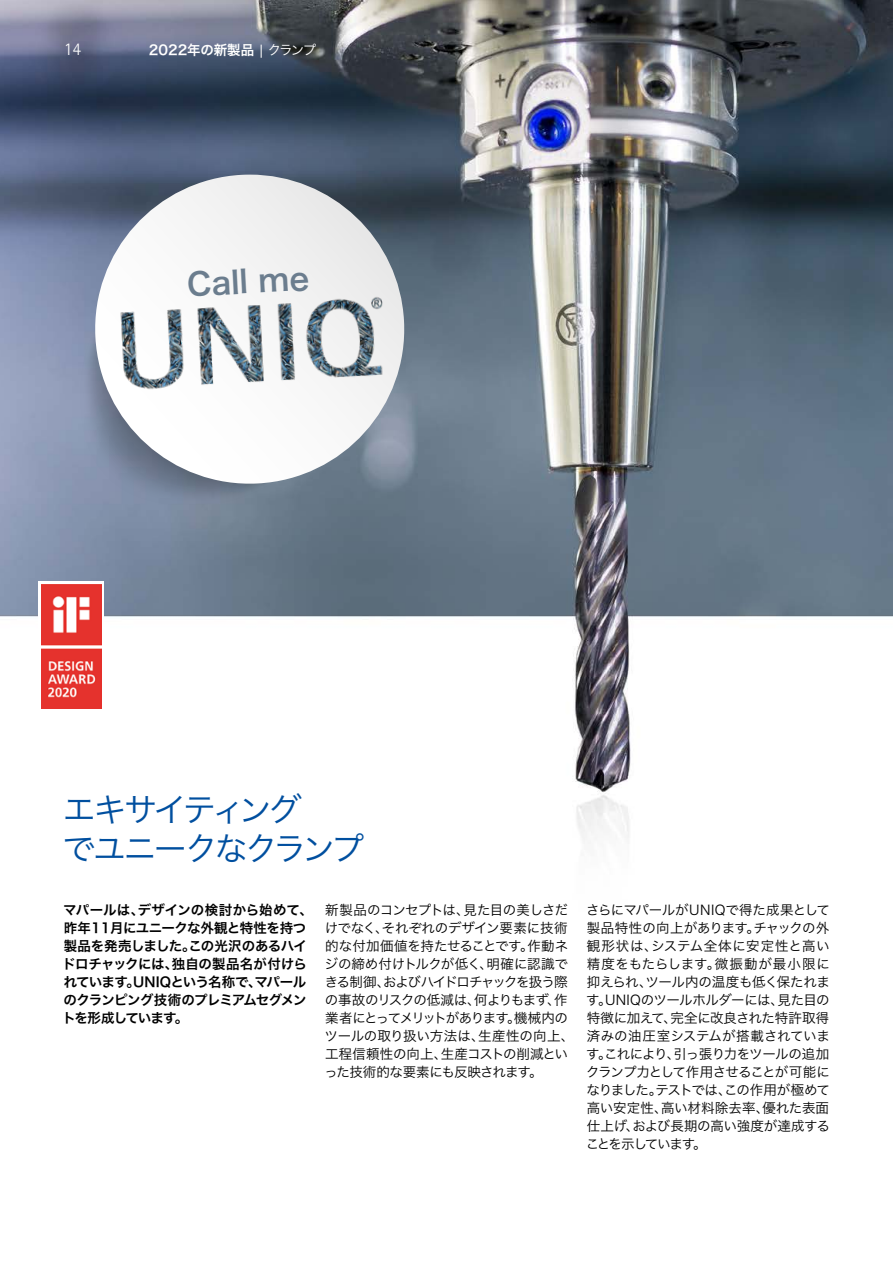
<style>
.page{position:relative;width:893px;height:1263px;background:#fff}
.page>*{position:absolute;margin:0;border:0;box-sizing:border-box;transform-origin:0 0}
.t1{font:33px/39px "Hira Kaku Pro W3";letter-spacing:-.095em;color:#004f9f}
.t2{font:30.9px "Hira Kaku Pro W6";color:#6b7d8e}
.t3{font:300 18px "Rotis Sans Serif W1 G";color:#fff}
.t4{font:13.5px/18px "Hira Kaku Pro W3";letter-spacing:-.03em;color:#000}
.t5{font:13.5px/18px "Hira Kaku Pro W6";letter-spacing:-.035em;color:#000}
.t6{font:13.5px "Hira Kaku Pro W6";color:#fff}
.s1{font-family:"Hira Kaku Pro W3"}
</style>
<div class="page">
<img style="left:0;top:0;width:893px;height:842px">
<svg style="left:91px;top:175px;width:317px;height:313px"></svg>
<img style="left:115px;top:292px;width:281px;height:104px">
<svg style="left:39px;top:581px;width:65px;height:131px"></svg>
<img style="left:41px;top:584px;width:60px;height:125px">
<h3 class="t3" style="left:64px;top:39px;width:19px">14</h3>
<p class="t6" style="left:149px;top:38px;width:169px">2022年の新製品 <span class="s1">| クランプ</span></p>
<h2 class="t2" style="left:186px;top:256px;width:124px;rotate:-3deg">Call me</h2>
<h1 class="t1" style="left:62px;top:787px;width:303px">エキサイティング<br>でユニークなクランプ</h1>
<p class="t5" style="left:62px;top:901px;width:252px">マパールは、デザインの検討から始めて、昨年11月にユニークな外観と特性を持つ製品を発売しました。この光沢のあるハイドロチャックには、独自の製品名が付けられています。UNIQという名称で、マパールのクランピング技術のプレミアムセグメントを形成しています。</p>
<p class="t4" style="left:324px;top:900px;width:252px">新製品のコンセプトは、見た目の美しさだけでなく、それぞれのデザイン要素に技術的な付加価値を持たせることです。作動ネジの締め付けトルクが低く、明確に認識できる制御、およびハイドロチャックを扱う際の事故のリスクの低減は、何よりもまず、作業者にとってメリットがあります。機械内のツールの取り扱い方法は、生産性の向上、工程信頼性の向上、生産コストの削減といった技術的な要素にも反映されます。</p>
<p class="t4" style="left:586px;top:900px;width:246px;text-align:justify">さらにマパールがUNIQで得た成果として製品特性の向上があります。チャックの外観形状は、システム全体に安定性と高い精度をもたらします。微振動が最小限に抑えられ、ツール内の温度も低く保たれます。UNIQのツールホルダーには、見た目の特徴に加えて、完全に改良された特許取得済みの油圧室システムが搭載されています。これにより、引っ張り力をツールの追加クランプ力として作用させることが可能になりました。テストでは、この作用が極めて高い安定性、高い材料除去率、優れた表面仕上げ、および長期の高い強度が達成することを示しています。</p>
</div>
